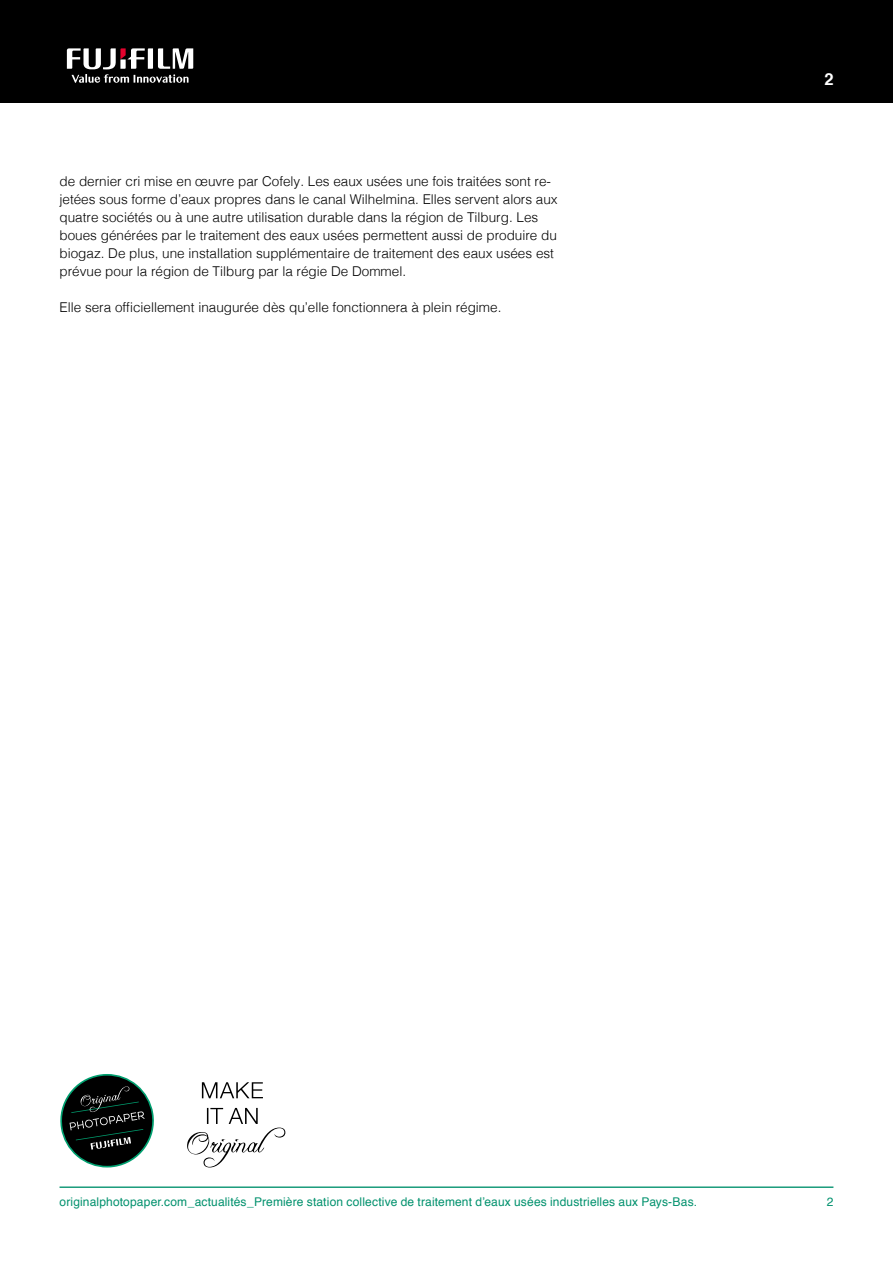
<style>
.page{position:relative;width:893px;height:1263px;background:#fff}
.page>*{position:absolute;margin:0;border:0;box-sizing:border-box;transform-origin:0 0}
.t1{font:700 16.5px "Helvetica";color:#fff}
.Copy1_black{font:300 13.5px/18px "Helvetica";color:#000}
.date{font:12px "Helvetica";letter-spacing:.01em;color:#01916d}
</style>
<div class="page">
<div style="left:0;top:0;width:893px;height:102px;background:#000"></div>
<svg style="left:67px;top:48px;width:126px;height:35px"></svg>
<svg style="left:60px;top:1074px;width:94px;height:94px"></svg>
<svg style="left:202px;top:1082px;width:61px;height:16px"></svg>
<svg style="left:187px;top:1108px;width:98px;height:59px"></svg>
<hr style="left:60px;top:1186px;width:773px;height:2px;background:#01916d">
<p class="Copy1_black" style="left:60px;top:171px;width:500px">de dernier cri mise en œuvre par Cofely. Les eaux usées une fois traitées sont re&shy;jetées sous forme d’eaux propres dans le canal Wilhelmina. Elles servent alors aux quatre sociétés ou à une autre utilisation durable dans la région de Tilburg. Les boues générées par le traitement des eaux usées permettent aussi de produire du biogaz. De plus, une installation supplémentaire de traitement des eaux usées est prévue pour la région de Tilburg par la régie De Dommel.</p>
<p class="Copy1_black" style="left:60px;top:297px;width:443px">Elle sera officiellement inaugurée dès qu’elle fonctionnera à plein régime.</p>
<p class="t1" style="left:825px;top:66px;width:11px">2</p>
<p class="date" style="left:60px;top:1192px;width:639px">originalphotopaper.com_actualités_Première station collective de traitement d’eaux usées industrielles aux Pays-Bas.</p>
<p class="date" style="left:827px;top:1192px;width:8px">2</p>
</div>
